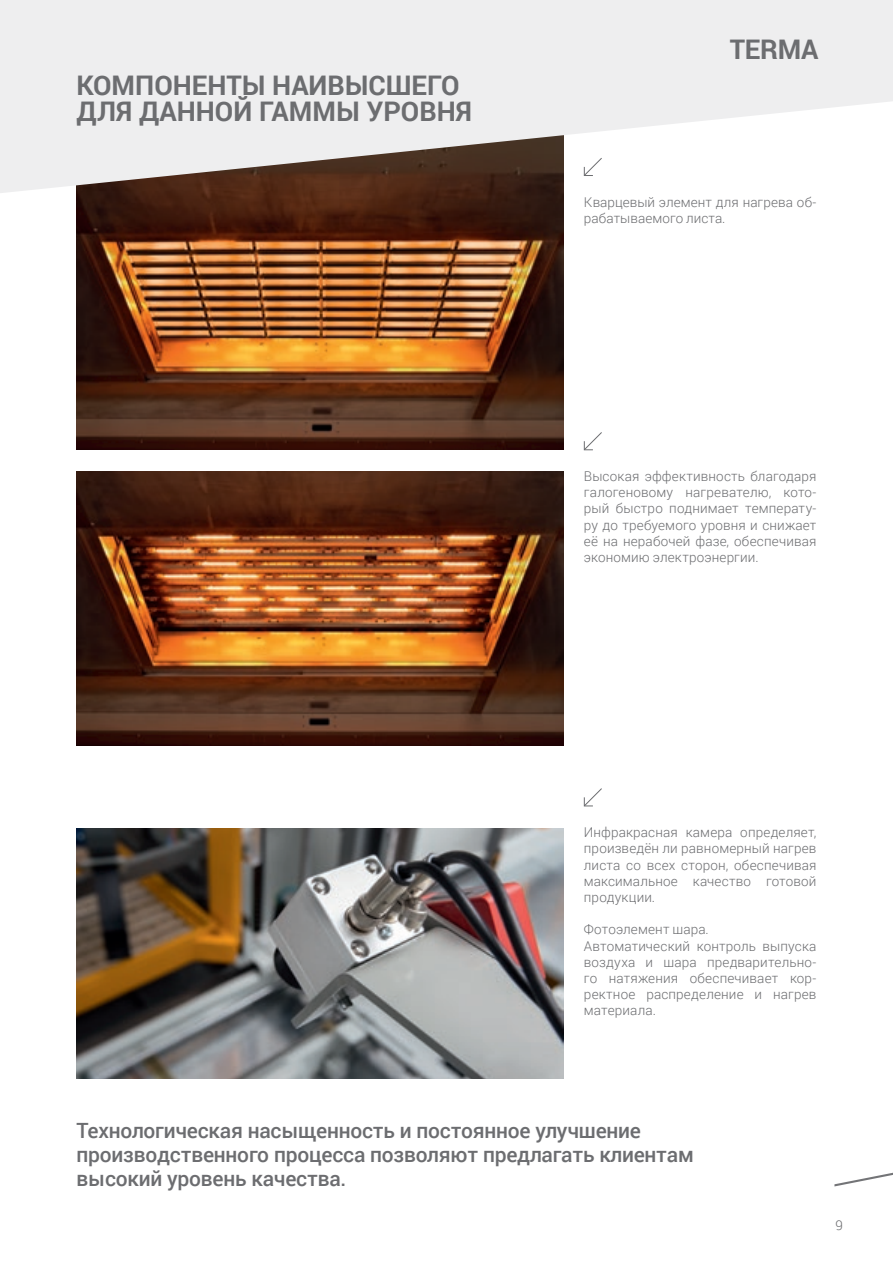
<style>
.page{position:relative;width:893px;height:1263px;background:#fff}
.page>*{position:absolute;margin:0;border:0;box-sizing:border-box;transform-origin:0 0}
.NEW_PI_-_SOTTOTILO_V{font:700 27px/25.5px "Roboto";color:#6c6d70}
.t1{font:500 21px/24px "Roboto";letter-spacing:-.01em;color:#6c6d70}
.t2{font:300 13.5px/16.2px "Roboto";letter-spacing:.01em;color:#6c6d70;text-align:justify}
</style>
<div class="page">
<svg style="left:834px;top:1172px;width:59px;height:14px"></svg>
<img style="left:77px;top:193px;width:487px;height:257px">
<svg style="left:0;top:0;width:893px;height:193px;background:#e1dedd"></svg>
<img style="left:77px;top:828px;width:487px;height:250px">
<img style="left:77px;top:471px;width:487px;height:274px">
<svg style="left:583px;top:157px;width:20px;height:19px"></svg>
<svg style="left:583px;top:432px;width:19px;height:19px"></svg>
<svg style="left:583px;top:788px;width:19px;height:19px"></svg>
<p class="NEW_PI_-_SOTTOTILO_V" style="left:77px;top:72px;width:397px">КОМПОНЕНТЫ НАИВЫСШЕГО<br>ДЛЯ ДАННОЙ ГАММЫ УРОВНЯ</p>
<p class="NEW_PI_-_SOTTOTILO_V" style="left:730px;top:35px;width:90px">TERMA</p>
<p class="t2" style="left:584px;top:193px;width:234px">Кварцевый элемент для нагрева об&shy;рабатываемого листа.</p>
<p class="t2" style="left:584px;top:468px;width:234px">Высокая эффективность благодаря галогеновому нагревателю, кото&shy;рый быстро поднимает температу&shy;ру до требуемого уровня и снижает её на нерабочей фазе, обеспечивая экономию электроэнергии.</p>
<p class="t2" style="left:584px;top:824px;width:234px">Инфракрасная камера определяет, произведён ли равномерный нагрев листа со всех сторон, обеспечивая максимальное качество готовой продукции.</p>
<p class="t2" style="left:584px;top:921px;width:126px">Фотоэлемент шара.</p>
<p class="t2" style="left:584px;top:937px;width:234px">Автоматический контроль выпуска воздуха и шара предварительно&shy;го натяжения обеспечивает кор&shy;ректное распределение и нагрев материала.</p>
<p class="t1" style="left:77px;top:1118px;width:619px">Технологическая насыщенность и постоянное улучшение производственного процесса позволяют предлагать клиентам высокий уровень качества.</p>
<p class="t2" style="left:836px;top:1216px;width:9px">9</p>
</div>
